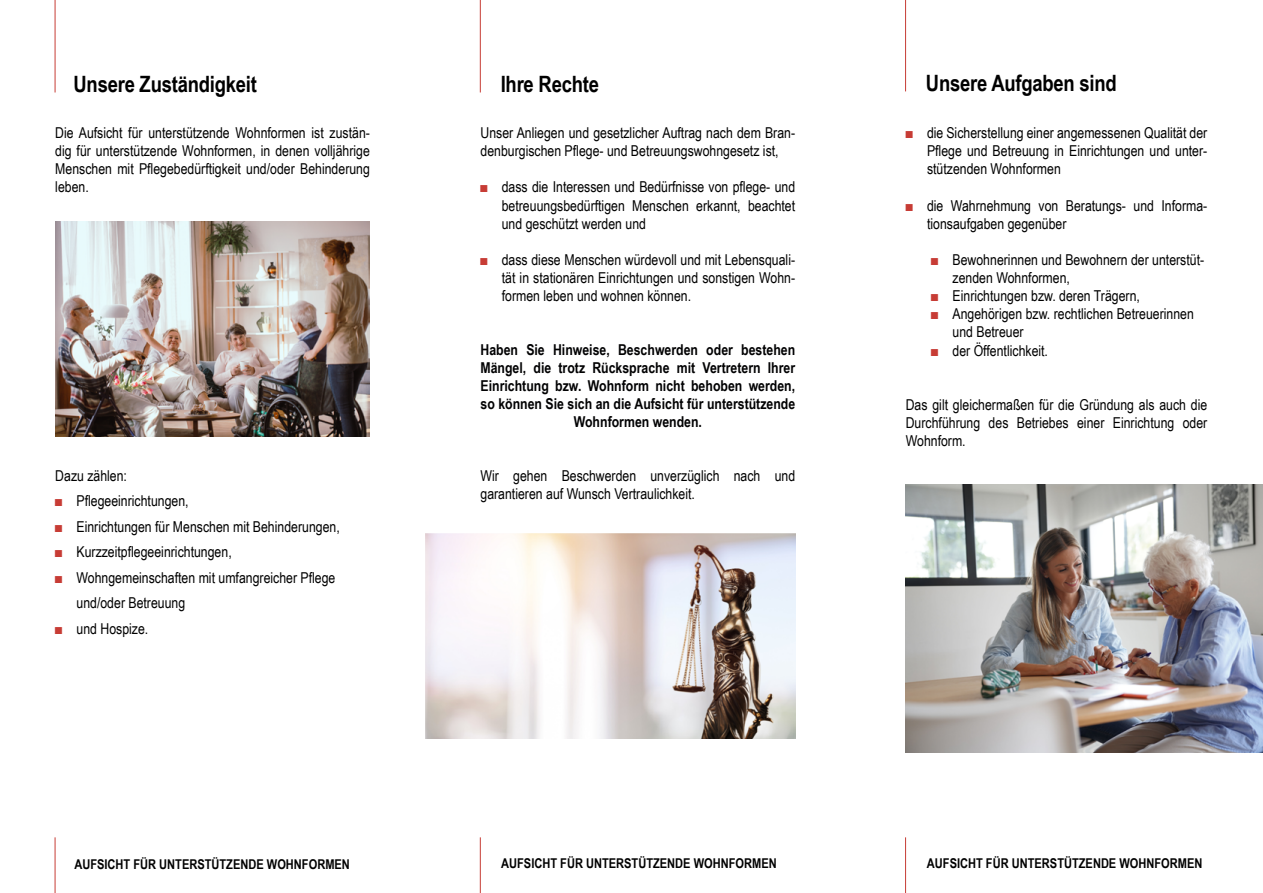
<style>
.page{position:relative;width:1263px;height:893px;background:#fff}
.page>*{position:absolute;margin:0;border:0;box-sizing:border-box;transform-origin:0 0}
.Überschrift_2-15-fet{font:700 22.5px "Arial Narrow";letter-spacing:-.01em;color:#000}
.Fließtext-10-Blocksa{font:15px/18px "Arial Narrow";color:#000;text-align:justify}
.Fließtext-10-Aufzähl{font:15px/18px "Arial Narrow";color:#000}
.Fließtext-10-linksbü{font:15px/18px "Arial Narrow";color:#000}
.Fließtext-10-Blocksa-2{font:700 15px/18px "Arial Narrow";color:#020203;text-align:center}
.Überschrift_3-9-Fußt{font:700 13.5px "Arial Narrow";color:#000}
.s1{color:#c73c35}
</style>
<div class="page">
<hr style="left:55px;top:0;width:1px;height:92px;background:#c73c35">
<hr style="left:480px;top:0;width:1px;height:92px;background:#c73c35">
<hr style="left:905px;top:0;width:1px;height:91px;background:#c73c35">
<hr style="left:55px;top:837px;width:1px;height:56px;background:#c73c35">
<hr style="left:480px;top:837px;width:1px;height:56px;background:#c73c35">
<hr style="left:905px;top:837px;width:1px;height:56px;background:#c73c35">
<img style="left:55px;top:221px;width:315px;height:216px">
<img style="left:425px;top:533px;width:370px;height:205px">
<img style="left:906px;top:485px;width:357px;height:267px">
<h2 class="Überschrift_2-15-fet" style="left:74px;top:67px;width:185px">Unsere Zuständigkeit</h2>
<h2 class="Überschrift_2-15-fet" style="left:501px;top:67px;width:100px">Ihre Rechte</h2>
<h2 class="Überschrift_2-15-fet" style="left:926px;top:66px;width:192px">Unsere Aufgaben sind</h2>
<p class="Fließtext-10-Blocksa" style="left:55px;top:124px;width:316px">Die Aufsicht für unterstützende Wohnformen ist zustän&shy;dig für unterstützende Wohnformen, in denen volljährige Menschen mit Pflegebedürftigkeit und/oder Behinderung leben.</p>
<p class="Fließtext-10-Blocksa" style="left:55px;top:466px;width:73px">Dazu zählen:</p>
<p class="Fließtext-10-Blocksa" style="left:55px;top:491px;width:135px"><span class="s1">■</span> Pflegeeinrichtungen,</p>
<p class="Fließtext-10-Blocksa" style="left:55px;top:517px;width:286px"><span class="s1">■</span> Einrichtungen für Menschen mit Behinderungen,</p>
<p class="Fließtext-10-Blocksa" style="left:55px;top:542px;width:178px"><span class="s1">■</span> Kurzzeitpflegeeinrichtungen,</p>
<p class="Fließtext-10-Blocksa" style="left:77px;top:564px;width:260px;line-height:25.5px;text-indent:-21px"><span class="s1">■</span> Wohngemeinschaften mit umfangreicher Pflege und/oder Betreuung</p>
<p class="Fließtext-10-Blocksa" style="left:55px;top:619px;width:95px"><span class="s1">■</span> und Hospize.</p>
<p class="Fließtext-10-Aufzähl" style="left:480px;top:124px;width:316px">Unser Anliegen und gesetzlicher Auftrag nach dem Bran&shy;denburgischen Pflege- und Betreuungswohngesetz ist,</p>
<p class="Fließtext-10-Aufzähl" style="left:502px;top:178px;width:295px;text-align:justify;text-indent:-21px"><span class="s1">■</span> dass die Interessen und Bedürfnisse von pflege- und betreuungsbedürftigen Menschen erkannt, beachtet und geschützt werden und</p>
<p class="Fließtext-10-Aufzähl" style="left:502px;top:250px;width:295px;text-align:justify;text-indent:-21px"><span class="s1">■</span> dass diese Menschen würdevoll und mit Lebensquali&shy;tät in stationären Einrichtungen und sonstigen Wohn&shy;formen leben und wohnen können.</p>
<p class="Fließtext-10-Blocksa-2" style="left:480px;top:339px;width:316px">Haben Sie Hinweise, Beschwerden oder bestehen Mängel, die trotz Rücksprache mit Vertretern Ihrer Einrichtung bzw. Wohnform nicht behoben werden, so können Sie sich an die Aufsicht für unterstützende Wohnformen wenden.</p>
<p class="Fließtext-10-Aufzähl" style="left:480px;top:466px;width:316px">Wir gehen Beschwerden unverzüglich nach und garantieren auf Wunsch Vertraulichkeit.</p>
<p class="Fließtext-10-linksbü" style="left:927px;top:124px;width:282px;text-align:justify;text-indent:-21px"><span class="s1">■</span> die Sicherstellung einer angemessenen Qualität der Pflege und Betreuung in Einrichtungen und unter&shy;stützenden Wohnformen</p>
<p class="Fließtext-10-linksbü" style="left:927px;top:196px;width:282px;text-indent:-21px"><span class="s1">■</span> die Wahrnehmung von Beratungs- und Informa&shy;tionsaufgaben gegenüber</p>
<p class="Fließtext-10-linksbü" style="left:952px;top:250px;width:253px;text-indent:-21px"><span class="s1">■</span> Bewohnerinnen und Bewohnern der unterstüt&shy;zenden Wohnformen,</p>
<p class="Fließtext-10-linksbü" style="left:931px;top:286px;width:210px"><span class="s1">■</span> Einrichtungen bzw. deren Trägern,</p>
<p class="Fließtext-10-linksbü" style="left:952px;top:304px;width:243px;text-indent:-21px"><span class="s1">■</span> Angehörigen bzw. rechtlichen Betreuerinnen und Betreuer</p>
<p class="Fließtext-10-linksbü" style="left:931px;top:341px;width:118px"><span class="s1">■</span> der Öffentlichkeit.</p>
<p class="Fließtext-10-Blocksa" style="left:906px;top:395px;width:303px">Das gilt gleichermaßen für die Gründung als auch die Durchführung des Betriebes einer Einrichtung oder Wohnform.</p>
<h3 class="Überschrift_3-9-Fußt" style="left:74px;top:854px;width:277px">AUFSICHT FÜR UNTERSTÜTZENDE WOHNFORMEN</h3>
<h3 class="Überschrift_3-9-Fußt" style="left:501px;top:853px;width:277px">AUFSICHT FÜR UNTERSTÜTZENDE WOHNFORMEN</h3>
<h3 class="Überschrift_3-9-Fußt" style="left:927px;top:853px;width:277px">AUFSICHT FÜR UNTERSTÜTZENDE WOHNFORMEN</h3>
</div>
